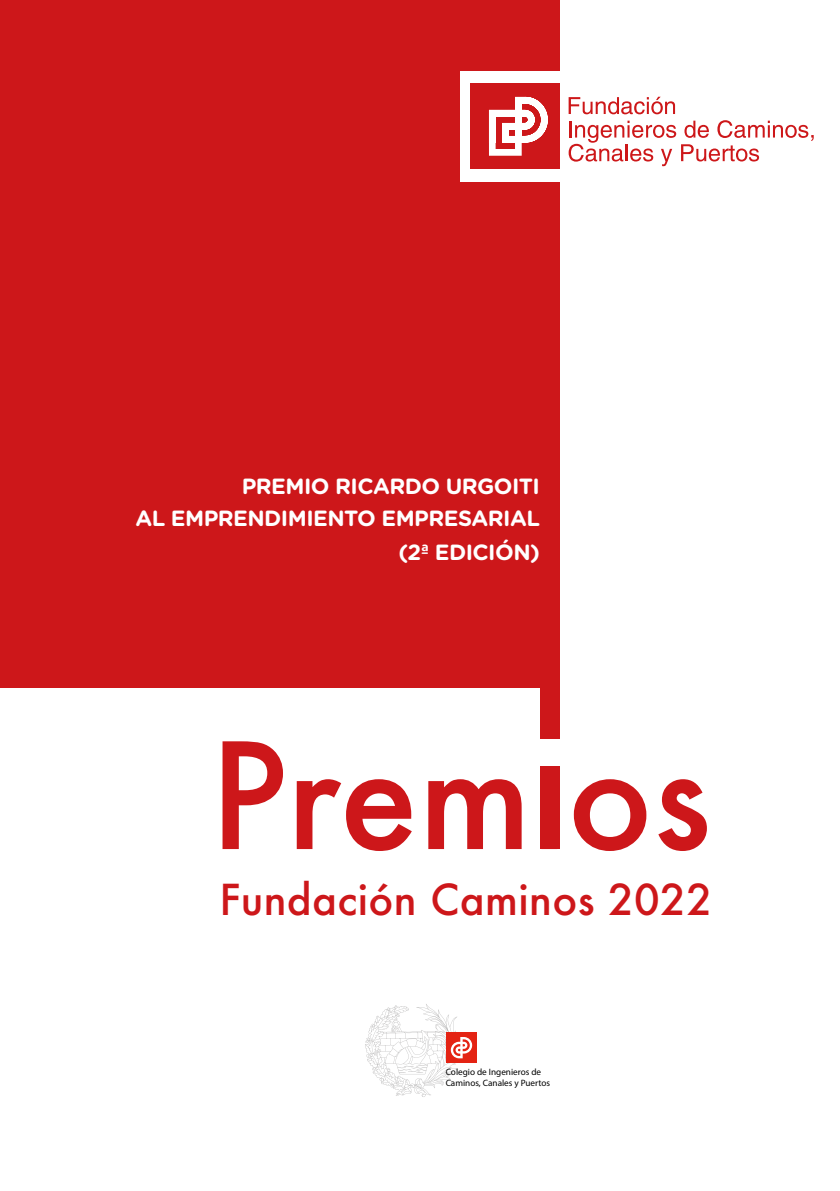
<style>
.page{position:relative;width:840px;height:1191px;background:#fff}
.page>*{position:absolute;margin:0;border:0;box-sizing:border-box;transform-origin:0 0}
.t1{font:500 142.8px "Futura";color:#cd171a}
.t2{font:500 41.4px "Futura";letter-spacing:.01em;color:#cd171a}
.t3{font:700 22px "Gotham Rounded";letter-spacing:-.025em;color:#fff}
.t4{font:9.2px/11px "Myriad Pro";color:#000}
</style>
<div class="page">
<div style="left:446px;top:1032px;width:30px;height:31px;background:#e42313"></div>
<svg style="left:365px;top:1004px;width:107px;height:93px"></svg>
<div style="left:0;top:0;width:559px;height:687px;background:#cd171a"></div>
<div style="left:539px;top:682px;width:20px;height:167px;background:#cd171a"></div>
<div style="left:522px;top:739px;width:57px;height:26px;background:#fff"></div>
<div style="left:460px;top:71px;width:331px;height:110px;background:#fff"></div>
<svg style="left:568px;top:97px;width:106px;height:17px"></svg>
<svg style="left:568px;top:120px;width:245px;height:46px"></svg>
<div style="left:469px;top:84px;width:90px;height:85px;background:#cd171a"></div>
<svg style="left:489px;top:97px;width:58px;height:59px"></svg>
<p class="t3" style="left:241px;top:470px;width:299px">PREMIO RICARDO URGOITI</p>
<p class="t3" style="left:135px;top:502px;width:406px">AL EMPRENDIMIENTO EMPRESARIAL</p>
<p class="t3" style="left:398px;top:536px;width:143px">(2ª EDICIÓN)</p>
<p class="t1" style="left:209px;top:698px;width:502px">Premios</p>
<p class="t2" style="left:219px;top:871px;width:493px">Fundación Caminos 2022</p>
<p class="t4" style="left:445px;top:1066px;width:106px">Colegio de Ingenieros de<br>Caminos, Canales y Puertos</p>
</div>
